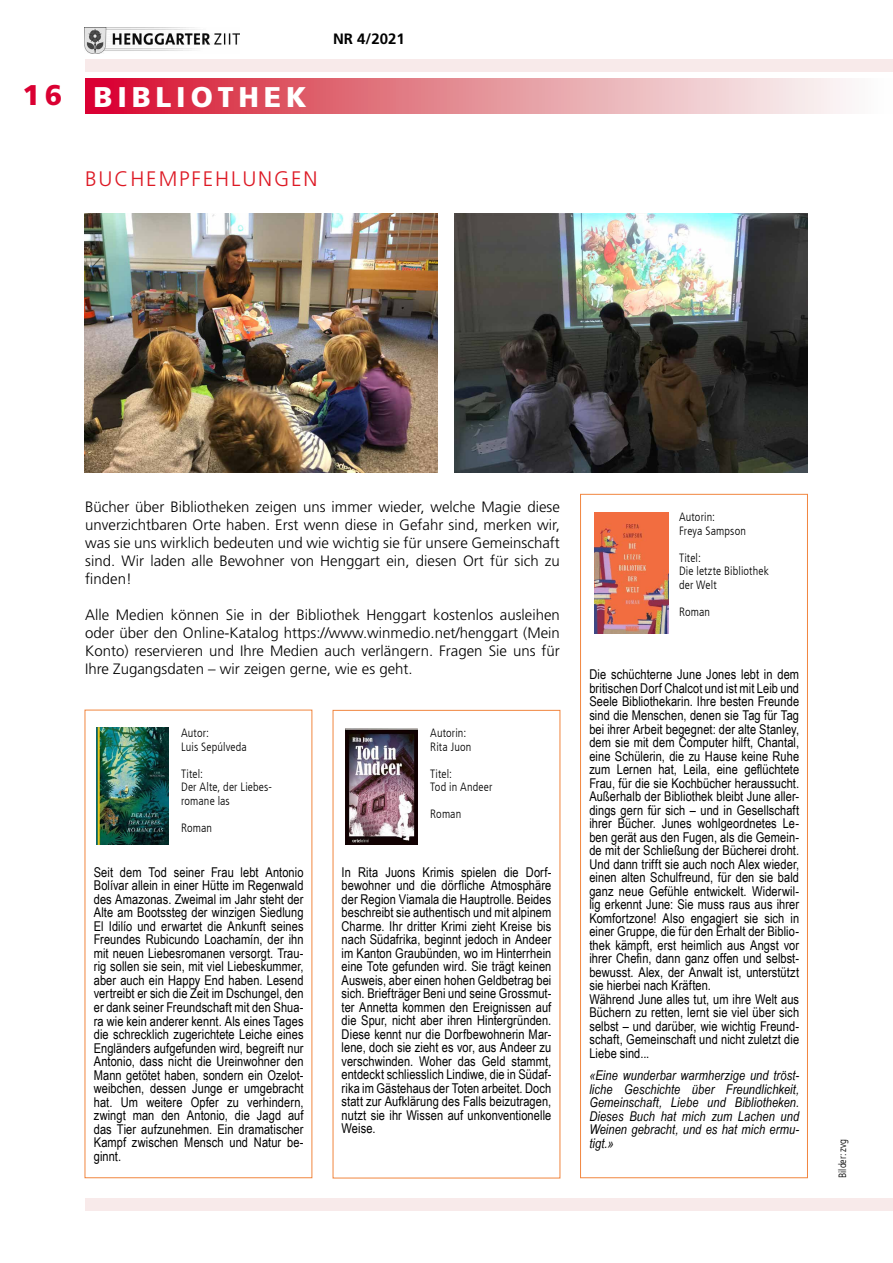
<style>
.page{position:relative;width:893px;height:1263px;background:#fff}
.page>*{position:absolute;margin:0;border:0;box-sizing:border-box;transform-origin:0 0}
.t1{font:900 28.5px "Frutiger LT Std";letter-spacing:.17em;color:#fff}
.t2{font:900 28.5px "Frutiger LT Std";color:#da0032}
.t3{font:300 21px "Frutiger LT Std";letter-spacing:.09em;color:#dd1924}
.t4{font:300 15px/18px "Frutiger LT Std";color:#000;text-align:justify}
.t5{font:700 15px "Frutiger LT Std";color:#000}
.t6{font:13.5px/13.5px "Arial Narrow";letter-spacing:.005em;color:#000;text-align:justify}
.t7{font:italic 13.5px/13.5px "Arial Narrow";letter-spacing:.005em;color:#000;text-align:justify}
.t8{font:300 condensed 12px/13.5px "Frutiger LT";letter-spacing:.01em;color:#000}
.t9{font:300 condensed 10.5px "Frutiger LT";color:#000}
</style>
<div class="page">
<div style="left:85px;top:60px;width:808px;height:12px;background:#f8eaea"></div>
<svg style="left:85px;top:78px;width:761px;height:35px;background:#e58793"></svg>
<img style="left:85px;top:28px;width:154px;height:25px">
<div style="left:85px;top:1198px;width:808px;height:13px;background:#f8eaea"></div>
<div style="left:580px;top:494px;width:228px;height:684px;border:1px solid #f1863f"></div>
<img style="left:594px;top:512px;width:74px;height:121px">
<img style="left:85px;top:214px;width:353px;height:259px">
<img style="left:455px;top:214px;width:353px;height:259px">
<img style="left:96px;top:728px;width:73px;height:116px">
<img style="left:345px;top:728px;width:73px;height:117px">
<h1 class="t2" style="left:23px;top:78px;width:41px">16</h1>
<h1 class="t1" style="left:94px;top:80px;width:215px">BIBLIOTHEK</h1>
<p class="t5" style="left:333px;top:30px;width:73px">NR 4/2021</p>
<h2 class="t3" style="left:85px;top:167px;width:234px">BUCHEMPFEHLUNGEN</h2>
<p class="t4" style="left:85px;top:498px;width:476px">Bücher über Bibliotheken zeigen uns immer wieder, welche Magie diese unverzichtbaren Orte haben. Erst wenn diese in Gefahr sind, merken wir, was sie uns wirklich bedeuten und wie wichtig sie für unsere Gemeinschaft sind. Wir laden alle Bewohner von Henggart ein, diesen Ort für sich zu finden!</p>
<p class="t4" style="left:85px;top:606px;width:476px">Alle Medien können Sie in der Bibliothek Henggart kostenlos ausleihen oder über den Online-Katalog https://www.winmedio.net/henggart (Mein Konto) reservieren und Ihre Medien auch verlängern. Fragen Sie uns für Ihre Zugangsdaten – wir zeigen gerne, wie es geht.</p>
<p class="t8" style="left:181px;top:726px;width:67px">Autor:<br>Luis Sepúlveda</p>
<p class="t8" style="left:181px;top:767px;width:92px">Titel:<br>Der Alte, der Liebes&shy;romane las</p>
<p class="t8" style="left:181px;top:821px;width:33px">Roman</p>
<p class="t6" style="left:94px;top:865px;width:211px">Seit dem Tod seiner Frau lebt Antonio Bolívar allein in einer Hütte im Regenwald des Amazonas. Zweimal im Jahr steht der Alte am Bootssteg der winzigen Siedlung El Idilío und erwartet die Ankunft seines Freundes Rubicundo Loachamín, der ihn mit neuen Liebesromanen versorgt. Trau&shy;rig sollen sie sein, mit viel Liebeskummer, aber auch ein Happy End haben. Lesend vertreibt er sich die Zeit im Dschungel, den er dank seiner Freundschaft mit den Shua&shy;ra wie kein anderer kennt. Als eines Tages die schrecklich zugerichtete Leiche eines Engländers aufgefunden wird, begreift nur Antonio, dass nicht die Ureinwohner den Mann getötet haben, sondern ein Ozelot&shy;weibchen, dessen Junge er umgebracht hat. Um weitere Opfer zu verhindern, zwingt man den Antonio, die Jagd auf das Tier aufzunehmen. Ein dramatischer Kampf zwischen Mensch und Natur be&shy;ginnt.</p>
<p class="t8" style="left:430px;top:726px;width:43px">Autorin:<br>Rita Juon</p>
<p class="t8" style="left:430px;top:767px;width:64px">Titel:<br>Tod in Andeer</p>
<p class="t8" style="left:430px;top:807px;width:33px">Roman</p>
<p class="t6" style="left:342px;top:865px;width:211px">In Rita Juons Krimis spielen die Dorf&shy;bewohner und die dörfliche Atmosphäre der Region Viamala die Hauptrolle. Beides beschreibt sie authentisch und mit alpinem Charme. Ihr dritter Krimi zieht Kreise bis nach Südafrika, beginnt jedoch in Andeer im Kanton Graubünden, wo im Hinterrhein eine Tote gefunden wird. Sie trägt keinen Ausweis, aber einen hohen Geldbetrag bei sich. Briefträger Beni und seine Grossmut&shy;ter Annetta kommen den Ereignissen auf die Spur, nicht aber ihren Hintergründen.<br>Diese kennt nur die Dorfbewohnerin Mar&shy;lene, doch sie zieht es vor, aus Andeer zu verschwinden. Woher das Geld stammt, entdeckt schliesslich Lindiwe, die in Südaf&shy;rika im Gästehaus der Toten arbeitet. Doch statt zur Aufklärung des Falls beizutragen, nutzt sie ihr Wissen auf unkonventionelle Weise.</p>
<p class="t8" style="left:679px;top:511px;width:68px">Autorin:<br>Freya Sampson</p>
<p class="t8" style="left:679px;top:551px;width:91px">Titel:<br>Die letzte Bibliothek der Welt</p>
<p class="t8" style="left:679px;top:605px;width:33px">Roman</p>
<p class="t6" style="left:589px;top:667px;width:211px;text-align:left">Die schüchterne June Jones lebt in dem britischen Dorf Chalcot und ist mit Leib und Seele Bibliothekarin. Ihre besten Freunde sind die Menschen, denen sie Tag für Tag bei ihrer Arbeit begegnet: der alte Stanley, dem sie mit dem Computer hilft, Chantal, eine Schülerin, die zu Hause keine Ruhe zum Lernen hat, Leila, eine geflüchtete Frau, für die sie Kochbücher heraussucht.<br>Außerhalb der Bibliothek bleibt June aller&shy;dings gern für sich – und in Gesellschaft ihrer Bücher. Junes wohlgeordnetes Le&shy;ben gerät aus den Fugen, als die Gemein&shy;de mit der Schließung der Bücherei droht.<br>Und dann trifft sie auch noch Alex wieder, einen alten Schulfreund, für den sie bald ganz neue Gefühle entwickelt. Widerwil&shy;lig erkennt June: Sie muss raus aus ihrer Komfortzone! Also engagiert sie sich in einer Gruppe, die für den Erhalt der Biblio&shy;thek kämpft, erst heimlich aus Angst vor ihrer Chefin, dann ganz offen und selbst&shy;bewusst. Alex, der Anwalt ist, unterstützt sie hierbei nach Kräften.<br>Während June alles tut, um ihre Welt aus Büchern zu retten, lernt sie viel über sich selbst – und darüber, wie wichtig Freund&shy;schaft, Gemeinschaft und nicht zuletzt die Liebe sind...</p>
<p class="t7" style="left:589px;top:1068px;width:211px">«Eine wunderbar warmherzige und tröst&shy;liche Geschichte über Freundlichkeit, Gemeinschaft, Liebe und Bibliotheken.<br>Dieses Buch hat mich zum Lachen und Weinen gebracht, und es hat mich ermu&shy;tigt.»</p>
<p class="t9" style="left:837px;top:1178px;width:41px;rotate:-90deg">Bilder: zvg</p>
</div>
